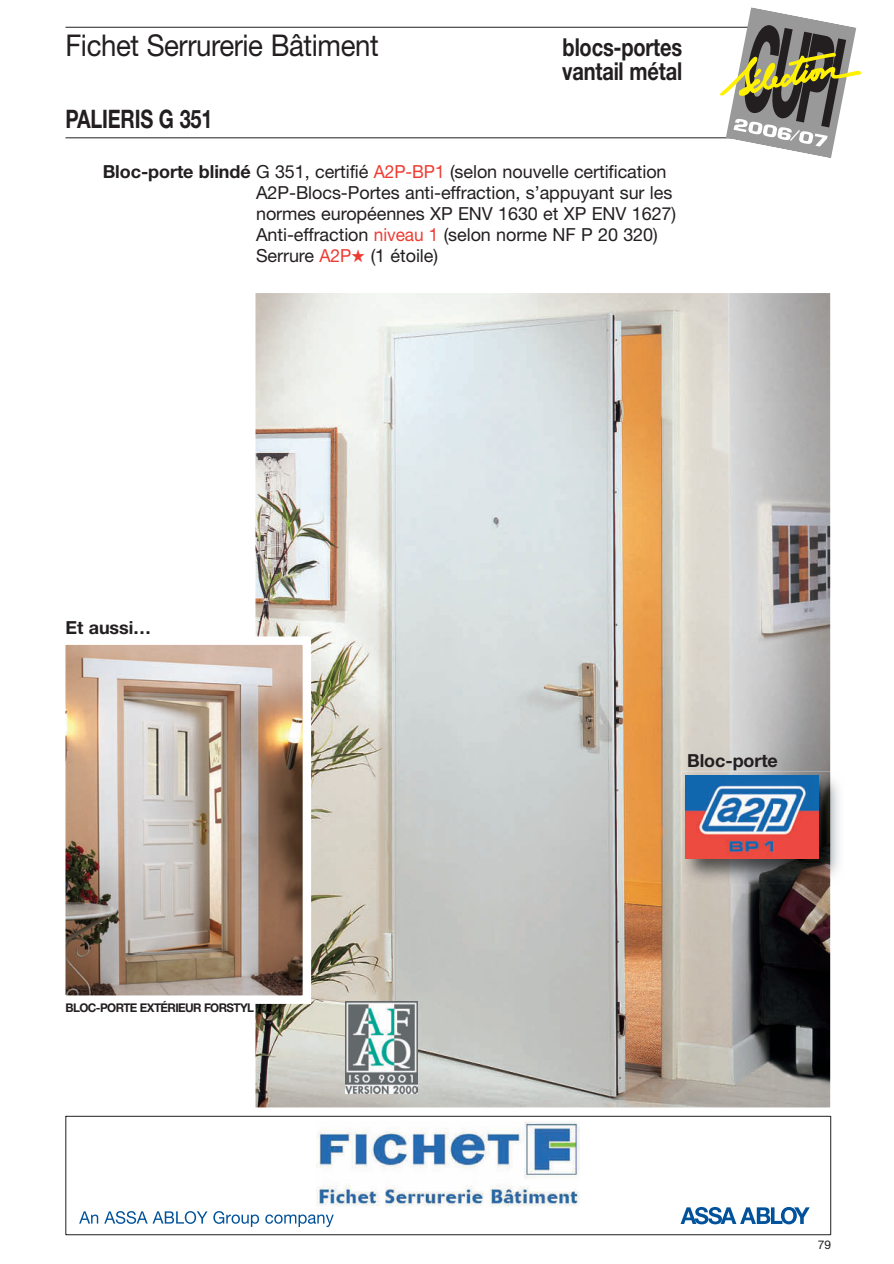
<style>
.page{position:relative;width:894px;height:1264px;background:#fff}
.page>*{position:absolute;margin:0;border:0;box-sizing:border-box;transform-origin:0 0}
.t1{font:30px "Helvetica Neue";letter-spacing:-.015em;color:#231f20;scale:.92 1}
.t2{font:700 25.5px "Helvetica Neue";letter-spacing:-.01em;color:#231f20;scale:.78 1}
.t3{font:700 24.75px/24px "Helvetica Neue";letter-spacing:-.01em;color:#231f20;scale:.81 1}
.t4{font:18px/21px "Helvetica Neue";letter-spacing:-.005em;color:#231f20}
.t5{font:700 18px "Helvetica Neue";letter-spacing:-.005em;color:#231f20}
.t6{font:700 12px "Helvetica Neue";letter-spacing:-.05em;color:#231f20}
.t7{font:12px "Helvetica Neue";color:#231f20}
.s1{font-weight:700}
.s2{color:#ee3b32}
</style>
<div class="page">
<hr style="left:66px;top:27px;width:765px;height:1px;background:#231f20">
<hr style="left:66px;top:137px;width:765px;height:1px;background:#231f20">
<hr style="left:66px;top:1116px;width:764px;height:1px;background:#231f20">
<hr style="left:830px;top:1116px;width:1px;height:119px;background:#231f20">
<hr style="left:66px;top:1234px;width:765px;height:1px;background:#231f20">
<hr style="left:66px;top:1116px;width:1px;height:119px;background:#231f20">
<img style="left:317px;top:1122px;width:263px;height:84px">
<svg style="left:79px;top:1211px;width:19px;height:12px"></svg>
<svg style="left:104px;top:1211px;width:155px;height:16px"></svg>
<svg style="left:265px;top:1214px;width:69px;height:13px"></svg>
<svg style="left:680px;top:1207px;width:130px;height:17px"></svg>
<img style="left:255px;top:293px;width:575px;height:814px">
<img style="left:345px;top:1001px;width:72px;height:92px">
<img style="left:66px;top:645px;width:236px;height:350px">
<img style="left:681px;top:771px;width:158px;height:113px">
<img style="left:685px;top:775px;width:133px;height:83px">
<svg style="left:719px;top:7px;width:142px;height:151px"></svg>
<h1 class="t1" style="left:66px;top:35px;width:342px">Fichet Serrurerie Bâtiment</h1>
<h3 class="t3" style="left:562px;top:38px;width:149px">blocs-portes vantail métal</h3>
<h2 class="t2" style="left:66px;top:110px;width:190px">PALIERIS G 351</h2>
<p class="t4" style="left:256px;top:162px;width:422px;text-indent:-153px"><span class="s1">Bloc-porte blindé</span> G 351, certifié <span class="s2">A2P-BP1</span> (selon nouvelle certification A2P-Blocs-Portes anti-effraction, s’appuyant sur les normes européennes XP ENV 1630 et XP ENV 1627)<br>Anti-effraction <span class="s2">niveau 1</span> (selon norme NF P 20 320)<br>Serrure <span class="s2">A2P★</span> (1 étoile)</p>
<p class="t5" style="left:66px;top:621px;width:87px">Et aussi…</p>
<p class="t6" style="left:66px;top:1003px;width:190px">BLOC-PORTE EXTÉRIEUR FORSTYL</p>
<p class="t5" style="left:687px;top:754px;width:92px">Bloc-porte</p>
<p class="t7" style="left:818px;top:1240px;width:15px">79</p>
</div>
